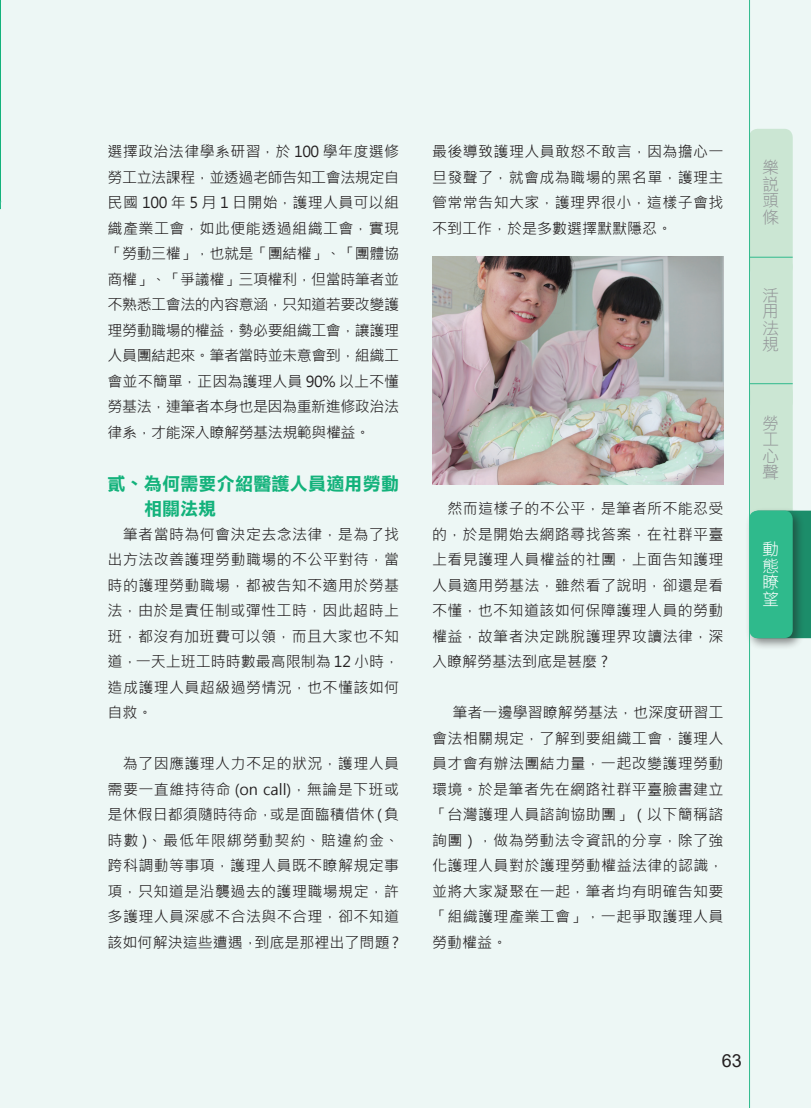
<style>
.page{position:relative;width:811px;height:1108px;background:#fff}
.page>*{position:absolute;margin:0;border:0;box-sizing:border-box;transform-origin:0 0}
.t1{font:18px/25.5px "DF Li Hei Bd WIN BF";letter-spacing:.015em;color:#13b27b}
.t2{font:18px "Arial";color:#231f20}
.t3{font:16.5px/16.5px "DF Hei Lt HK BF";color:#939598;text-align:justify}
.t4{font:16.5px/16.5px "DF Hei Lt HK BF";color:#fff;text-align:justify}
.t5{font:15px/25.5px "Microsoft Jheng Hei";letter-spacing:.025em;color:#231f20;text-align:justify}
</style>
<div class="page">
<div style="left:0;top:0;width:810px;height:1108px;background:#edf7f5"></div>
<div style="left:750px;top:258px;width:42px;height:152px;background:#cbe6d3;border-radius:9px"></div>
<div style="left:750px;top:384px;width:42px;height:149px;background:#cbe6d3;border-radius:9px"></div>
<div style="left:749px;top:129px;width:43px;height:146px;background:#cbe6d3;border-radius:9px"></div>
<hr style="left:749px;top:383px;width:43px;height:1px;background:#2fba8c">
<hr style="left:749px;top:257px;width:43px;height:1px;background:#2fba8c">
<svg style="left:805px;top:511px;width:5px;height:127px"></svg>
<div style="left:744px;top:507px;width:61px;height:144px;background:#231f20;opacity:.5"></div>
<div style="left:749px;top:511px;width:43px;height:127px;background:#2fba8c;border-radius:9px"></div>
<hr style="left:749px;top:0;width:1px;height:1108px;background:#2fba8c">
<img style="left:432px;top:257px;width:291px;height:227px">
<hr style="left:0;top:0;width:1px;height:209px;background:#13b27b">
<p class="t5" style="left:108px;top:139px;width:293px">選擇政治法律學系研習，於 100 學年度選修勞工立法課程，並透過老師告知工會法規定自民國 100 年 5 月 1 日開始，護理人員可以組織產業工會，如此便能透過組織工會，實現「勞動三權」，也就是「團結權」、「團體協商權」、「爭議權」三項權利，但當時筆者並不熟悉工會法的內容意涵，只知道若要改變護理勞動職場的權益，勢必要組織工會，讓護理人員團結起來。筆者當時並未意會到，組織工會並不簡單，正因為護理人員 90% 以上不懂勞基法，連筆者本身也是因為重新進修政治法律系，才能深入瞭解勞基法規範與權益。</p>
<p class="t1" style="left:144px;top:471px;width:256px;text-indent:-37px">貳、為何需要介紹醫護人員適用勞動相關法規</p>
<p class="t5" style="left:108px;top:521px;width:293px;text-indent:15px">筆者當時為何會決定去念法律，是為了找出方法改善護理勞動職場的不公平對待，當時的護理勞動職場，都被告知不適用於勞基法，由於是責任制或彈性工時，因此超時上班，都沒有加班費可以領，而且大家也不知道，一天上班工時時數最高限制為 12 小時，造成護理人員超級過勞情況，也不懂該如何自救。</p>
<p class="t5" style="left:108px;top:751px;width:293px;text-indent:15px">為了因應護理人力不足的狀況，護理人員需要一直維持待命 (on call)，無論是下班或是休假日都須隨時待命，或是面臨積借休 ( 負時數 )、最低年限綁勞動契約、賠違約金、跨科調動等事項，護理人員既不瞭解規定事項，只知道是沿襲過去的護理職場規定，許多護理人員深感不合法與不合理，卻不知道該如何解決這些遭遇，到底是那裡出了問題 ?</p>
<p class="t5" style="left:432px;top:139px;width:293px">最後導致護理人員敢怒不敢言，因為擔心一旦發聲了，就會成為職場的黑名單，護理主管常常告知大家，護理界很小，這樣子會找不到工作，於是多數選擇默默隱忍。</p>
<p class="t5" style="left:432px;top:496px;width:293px;text-indent:15px">然而這樣子的不公平，是筆者所不能忍受的，於是開始去網路尋找答案，在社群平臺上看見護理人員權益的社團，上面告知護理人員適用勞基法，雖然看了說明，卻還是看不懂，也不知道該如何保障護理人員的勞動權益，故筆者決定跳脫護理界攻讀法律，深入瞭解勞基法到底是甚麼 ?</p>
<p class="t5" style="left:432px;top:700px;width:293px;text-indent:20px">筆者一邊學習瞭解勞基法，也深度研習工會法相關規定，了解到要組織工會，護理人員才會有辦法團結力量，一起改變護理勞動環境。於是筆者先在網路社群平臺臉書建立「台灣護理人員諮詢協助團」（以下簡稱諮詢團），做為勞動法令資訊的分享，除了強化護理人員對於護理勞動權益法律的認識，並將大家凝聚在一起，筆者均有明確告知要「組織護理產業工會」，一起爭取護理人員勞動權益。</p>
<p class="t3" style="left:762px;top:159px;width:18px">樂說頭條</p>
<p class="t3" style="left:762px;top:287px;width:17px">活用法規</p>
<p class="t3" style="left:762px;top:414px;width:17px">勞工心聲</p>
<p class="t4" style="left:762px;top:541px;width:18px">動態瞭望</p>
<p class="t2" style="left:721px;top:1048px;width:22px">63</p>
</div>
